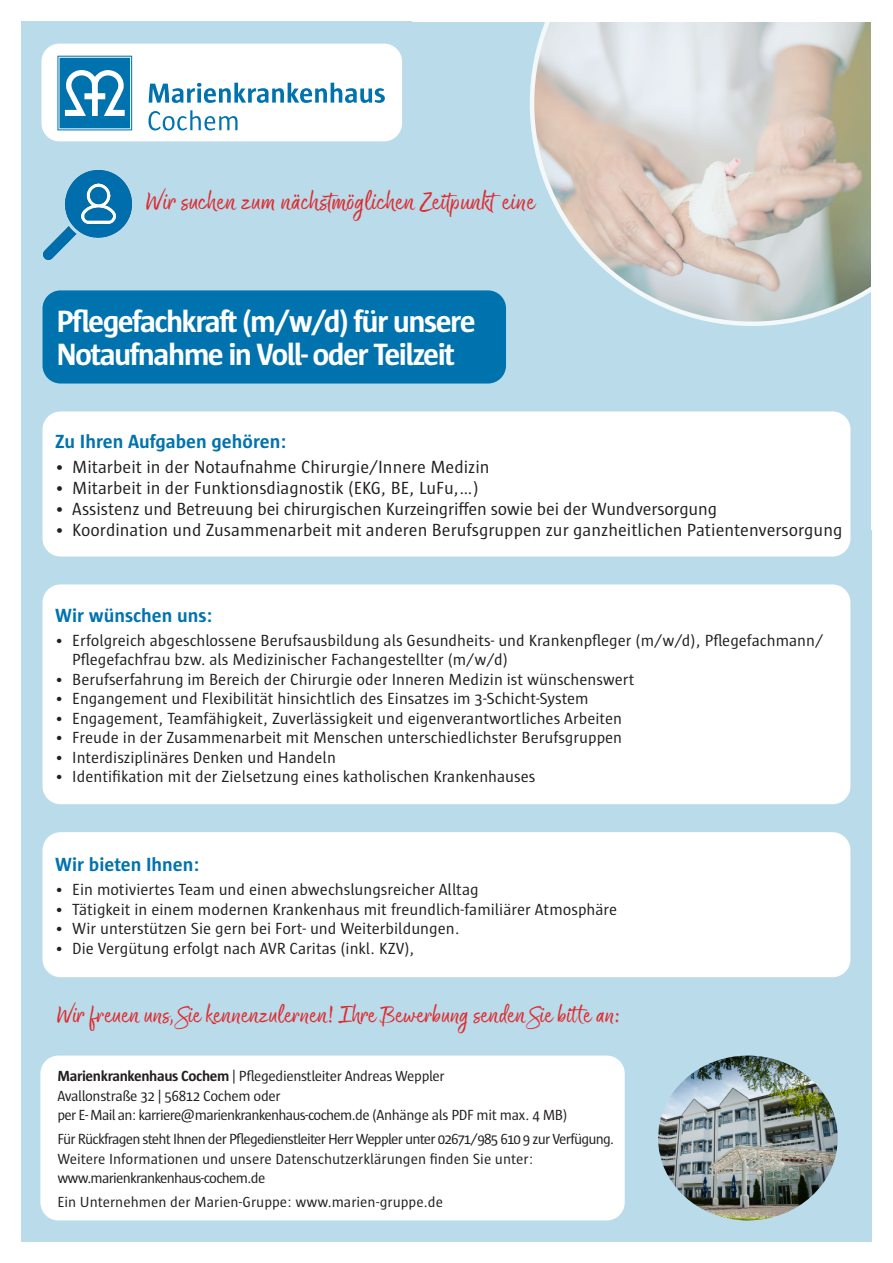
<style>
.page{position:relative;width:893px;height:1263px;background:#fff}
.page>*{position:absolute;margin:0;border:0;box-sizing:border-box;transform-origin:0 0}
.Fliess{font:700 31.5px/33px "Sun";letter-spacing:-.05em;color:#fff}
.Fliess-2{font:28.5px "Good Karma Upright";color:#de2a2e}
.Fliess-3{font:27px "Good Karma Upright";letter-spacing:-.005em;color:#de2a2e}
.Fliess-4{font:700 19.5px "Sun";color:#0073ae}
.t1{font:18px "Sun";color:#231f20}
.t2{font:16.5px/19.5px "Sun";color:#231f20}
.Fliess-5{font:15px/19.5px "Sun";letter-spacing:-.05em;color:#231f20}
.Fliess-6{font:15px "Sun";letter-spacing:-.03em;color:#231f20}
.Fliess-7{font:15px "Sun";color:#231f20}
.s1{font-weight:700}
</style>
<div class="page">
<div style="left:21px;top:21px;width:851px;height:1221px;background:#badbea"></div>
<div style="left:41px;top:44px;width:361px;height:97px;background:#fff;border-radius:18px"></div>
<svg style="left:149px;top:83px;width:236px;height:20px"></svg>
<svg style="left:148px;top:110px;width:90px;height:20px"></svg>
<svg style="left:58px;top:56px;width:74px;height:74px"></svg>
<div style="left:43px;top:290px;width:463px;height:93px;background:#0073ae;border-radius:18px"></div>
<img style="left:43px;top:170px;width:89px;height:90px">
<div style="left:43px;top:584px;width:807px;height:220px;background:#fff;border-radius:18px"></div>
<div style="left:43px;top:832px;width:807px;height:145px;background:#fff;border-radius:18px"></div>
<div style="left:43px;top:411px;width:807px;height:145px;background:#fff;border-radius:18px"></div>
<img style="left:658px;top:1055px;width:180px;height:165px">
<div style="left:40px;top:1055px;width:585px;height:165px;background:#fff;border-radius:18px"></div>
<svg style="left:530px;top:21px;width:342px;height:305px;background:#cfcfca"></svg>
<p class="Fliess-2" style="left:146px;top:185px;width:391px">Wir suchen zum nächstmöglichen Zeitpunkt eine</p>
<p class="Fliess" style="left:56px;top:305px;width:421px">Pflegefachkraft (m/w/d) für unsere<br>Notaufnahme in Voll- oder Teilzeit</p>
<p class="Fliess-4" style="left:55px;top:430px;width:233px">Zu Ihren Aufgaben gehören:</p>
<p class="t1" style="left:55px;top:457px;width:436px">• Mitarbeit in der Notaufnahme Chirurgie/Innere Medizin</p>
<p class="t1" style="left:55px;top:478px;width:425px">• Mitarbeit in der Funktionsdiagnostik (EKG, BE, LuFu,...)</p>
<p class="t1" style="left:55px;top:499px;width:663px">• Assistenz und Betreuung bei chirurgischen Kurzeingriffen sowie bei der Wundversorgung</p>
<p class="t1" style="left:55px;top:520px;width:789px">• Koordination und Zusammenarbeit mit anderen Berufsgruppen zur ganzheitlichen Patientenversorgung</p>
<p class="Fliess-4" style="left:55px;top:605px;width:159px">Wir wünschen uns:</p>
<p class="t2" style="left:72px;top:630px;width:752px;text-indent:-17px">• Erfolgreich abgeschlossene Berufsausbildung als Gesundheits- und Krankenpfleger (m/w/d), Pflegefachmann/<br>Pflegefachfrau bzw. als Medizinischer Fachangestellter (m/w/d)</p>
<p class="t2" style="left:55px;top:669px;width:581px">• Berufserfahrung im Bereich der Chirurgie oder Inneren Medizin ist wünschenswert</p>
<p class="t2" style="left:55px;top:689px;width:535px">• Engangement und Flexibilität hinsichtlich des Einsatzes im 3-Schicht-System</p>
<p class="t2" style="left:55px;top:708px;width:568px">• Engagement, Teamfähigkeit, Zuverlässigkeit und eigenverantwortliches Arbeiten</p>
<p class="t2" style="left:55px;top:728px;width:568px">• Freude in der Zusammenarbeit mit Menschen unterschiedlichster Berufsgruppen</p>
<p class="t2" style="left:55px;top:747px;width:282px">• Interdisziplinäres Denken und Handeln</p>
<p class="t2" style="left:55px;top:767px;width:482px">• Identifikation mit der Zielsetzung eines katholischen Krankenhauses</p>
<p class="Fliess-4" style="left:55px;top:854px;width:146px">Wir bieten Ihnen:</p>
<p class="t2" style="left:55px;top:880px;width:425px">• Ein motiviertes Team und einen abwechslungsreicher Alltag</p>
<p class="t2" style="left:55px;top:899px;width:563px">• Tätigkeit in einem modernen Krankenhaus mit freundlich-familiärer Atmosphäre</p>
<p class="t2" style="left:55px;top:919px;width:406px">• Wir unterstützen Sie gern bei Fort- und Weiterbildungen.</p>
<p class="t2" style="left:55px;top:938px;width:361px">• Die Vergütung erfolgt nach AVR Caritas (inkl. KZV),</p>
<p class="Fliess-3" style="left:57px;top:999px;width:566px">Wir freuen uns, Sie kennenzulernen! Ihre Bewerbung senden Sie bitte an:</p>
<p class="Fliess-6" style="left:57px;top:1068px;width:389px"><span class="s1">Marienkrankenhaus Cochem</span> | Pflegedienstleiter Andreas Weppler</p>
<p class="Fliess-6" style="left:57px;top:1087px;width:225px">Avallonstraße 32 | 56812 Cochem oder</p>
<p class="Fliess-5" style="left:57px;top:1105px;width:512px">per E- Mail an: karriere@marienkrankenhaus-cochem.de (Anhänge als PDF mit max. 4 MB)</p>
<p class="Fliess-5" style="left:57px;top:1129px;width:558px">Für Rückfragen steht Ihnen der Pflegedienstleiter Herr Weppler unter 02671/985 610 9 zur Verfügung.<br>Weitere Informationen und unsere Datenschutzerklärungen finden Sie unter: www.marienkrankenhaus-cochem.de</p>
<p class="Fliess-7" style="left:57px;top:1193px;width:387px">Ein Unternehmen der Marien-Gruppe: www.marien-gruppe.de</p>
</div>
